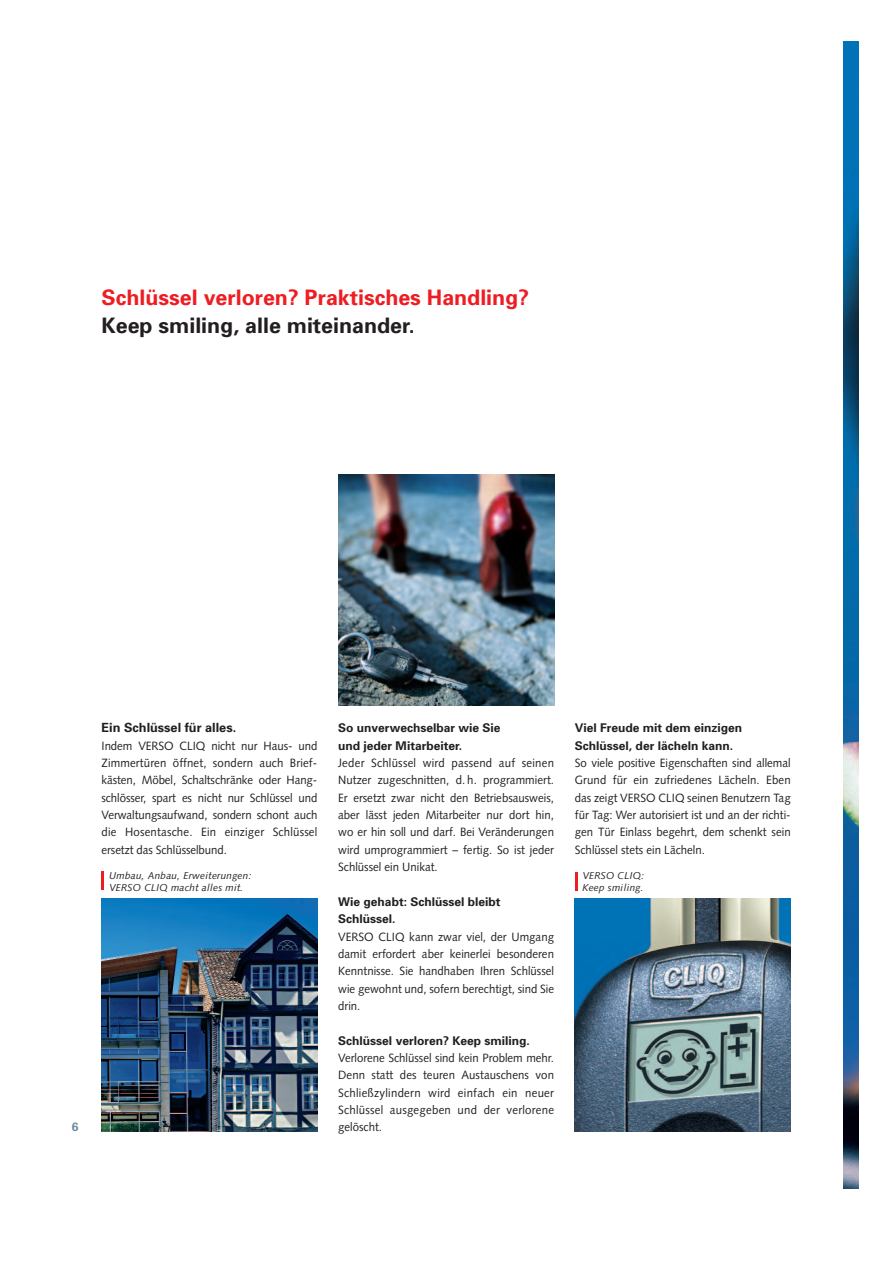
<style>
.page{position:relative;width:893px;height:1263px;background:#fff}
.page>*{position:absolute;margin:0;border:0;box-sizing:border-box;transform-origin:0 0}
.t1{font:700 21.3px "Univers";color:#ee1d23}
.t2{font:700 21.3px "Univers";color:#231f20}
.t3{font:700 12.75px "Univers";color:#231f20}
.t4{font:12px/17.4px "Syntax";color:#231f20;text-align:justify;scale:.95 1}
.t5{font:700 12px/17.4px "Univers";color:#231f20}
.t6{font:700 12px "Univers";color:#6c8ca0}
.t7{font:italic 10.05px/12px "Syntax";letter-spacing:.02em;color:#231f20}
</style>
<div class="page">
<img style="left:843px;top:42px;width:15px;height:1146px">
<img style="left:338px;top:474px;width:216px;height:231px">
<img style="left:575px;top:898px;width:215px;height:233px">
<img style="left:102px;top:898px;width:215px;height:233px">
<hr style="left:101px;top:872px;width:3px;height:18px;background:#ee1d23">
<hr style="left:574px;top:872px;width:3px;height:18px;background:#ee1d23">
<h1 class="t1" style="left:102px;top:290px;width:429px">Schlüssel verloren? Praktisches Handling?</h1>
<h1 class="t2" style="left:102px;top:318px;width:314px">Keep smiling, alle miteinander.</h1>
<p class="t6" style="left:72px;top:1123px;width:8px">6</p>
<p class="t3" style="left:102px;top:723px;width:136px">Ein Schlüssel für alles.</p>
<p class="t4" style="left:102px;top:738px;width:229px">Indem VERSO CLIQ nicht nur Haus- und Zimmertüren öffnet, sondern auch Brief&shy;kästen, Möbel, Schaltschränke oder Hang&shy;schlösser, spart es nicht nur Schlüssel und Verwaltungsaufwand, sondern schont auch die Hosentasche. Ein einziger Schlüssel ersetzt das Schlüsselbund.</p>
<p class="t7" style="left:109px;top:870px;width:144px">Umbau, Anbau, Erweiterungen:<br>VERSO CLIQ macht alles mit.</p>
<p class="t5" style="left:338px;top:720px;width:164px">So unverwechselbar wie Sie und jeder Mitarbeiter.</p>
<p class="t4" style="left:338px;top:755px;width:229px">Jeder Schlüssel wird passend auf seinen Nutzer zugeschnitten, d. h. programmiert.<br>Er ersetzt zwar nicht den Betriebsausweis, aber lässt jeden Mitarbeiter nur dort hin, wo er hin soll und darf. Bei Veränderungen wird umprogrammiert – fertig. So ist jeder Schlüssel ein Unikat.</p>
<p class="t5" style="left:338px;top:894px;width:164px">Wie gehabt: Schlüssel bleibt<br>Schlüssel.</p>
<p class="t4" style="left:338px;top:929px;width:229px">VERSO CLIQ kann zwar viel, der Umgang damit erfordert aber keinerlei besonderen Kenntnisse. Sie handhaben Ihren Schlüssel wie gewohnt und, sofern berechtigt, sind Sie drin.</p>
<p class="t5" style="left:338px;top:1033px;width:193px">Schlüssel verloren? Keep smiling.</p>
<p class="t4" style="left:338px;top:1050px;width:229px">Verlorene Schlüssel sind kein Problem mehr.<br>Denn statt des teuren Austauschens von Schließzylindern wird einfach ein neuer Schlüssel ausgegeben und der verlorene gelöscht.</p>
<p class="t5" style="left:575px;top:720px;width:169px">Viel Freude mit dem einzigen<br>Schlüssel, der lächeln kann.</p>
<p class="t4" style="left:575px;top:755px;width:229px">So viele positive Eigenschaften sind allemal Grund für ein zufriedenes Lächeln. Eben das zeigt VERSO CLIQ seinen Benutzern Tag für Tag: Wer autorisiert ist und an der richti&shy;gen Tür Einlass begehrt, dem schenkt sein Schlüssel stets ein Lächeln.</p>
<p class="t7" style="left:582px;top:870px;width:63px">VERSO CLIQ:<br>Keep smiling.</p>
</div>
